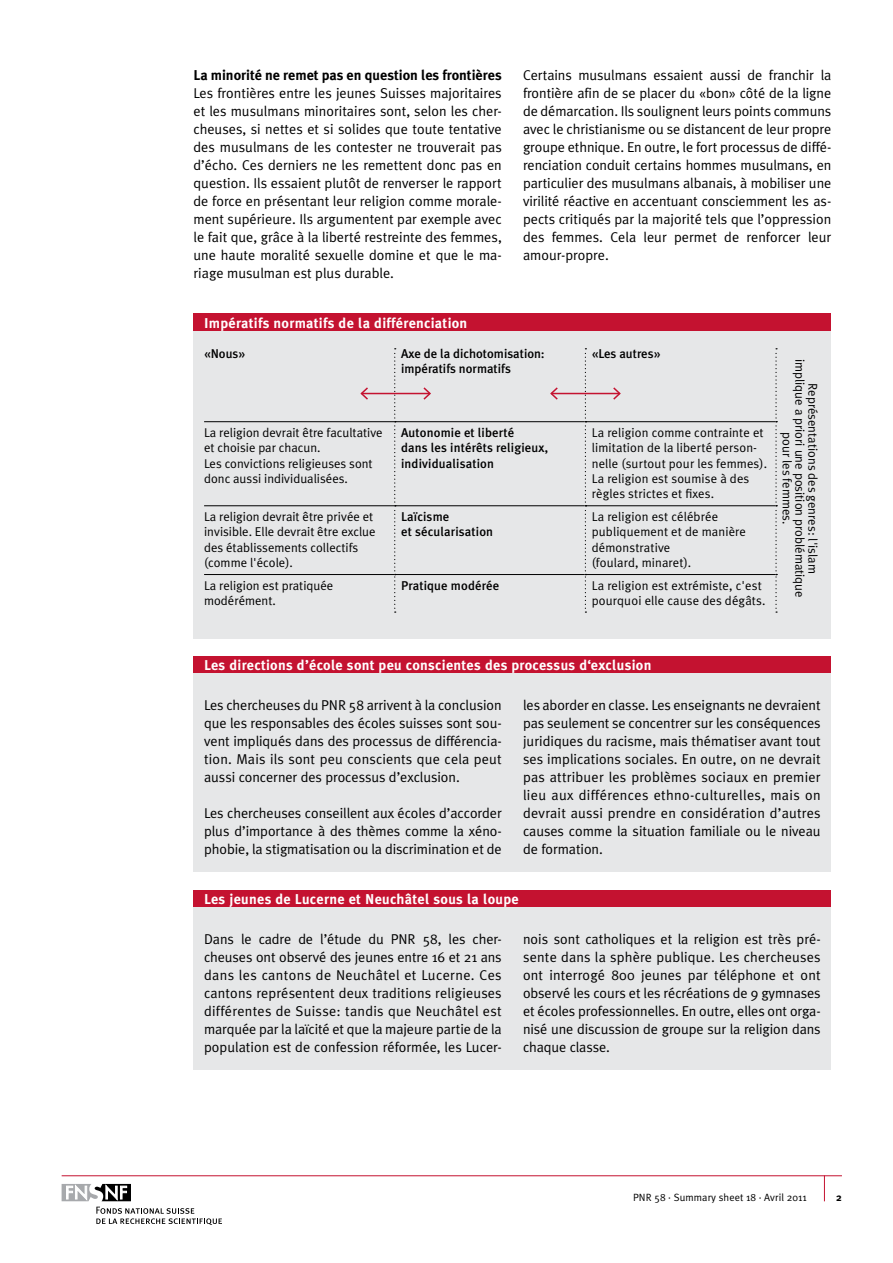
<style>
.page{position:relative;width:893px;height:1263px;background:#fff}
.page>*{position:absolute;margin:0;border:0;box-sizing:border-box;transform-origin:0 0}
.t1{font:14.25px/18px "Meta Plus Normal";letter-spacing:-.005em;color:#000;text-align:justify}
.t2{font:700 14.25px "Meta Plus";letter-spacing:.02em;color:#fff}
.t3{font:700 14.25px "Meta Plus";color:#000}
.t4{font:12.75px/15.3px "Meta Plus Normal";color:#000}
.t5{font:500 12.75px/15.3px "Meta Plus";letter-spacing:.01em;color:#000}
.t6{font:10.5px "Meta Plus Normal";letter-spacing:.01em;color:#000}
.t7{font:700 10.5px "Meta Plus";color:#000}
</style>
<div class="page">
<hr style="left:62px;top:1175px;width:780px;height:1px;background:#c41230">
<svg style="left:824px;top:1175px;width:1px;height:26px"></svg>
<svg style="left:96px;top:1207px;width:126px;height:18px"></svg>
<div style="left:60px;top:1183px;width:72px;height:19px;border:2px solid #fff"></div>
<svg style="left:62px;top:1184px;width:69px;height:17px"></svg>
<div style="left:193px;top:656px;width:638px;height:17px;background:#c41230"></div>
<div style="left:193px;top:673px;width:638px;height:199px;background:#e6e7e8"></div>
<div style="left:193px;top:314px;width:638px;height:18px;background:#c41230"></div>
<div style="left:193px;top:332px;width:638px;height:307px;background:#e6e7e8"></div>
<div style="left:193px;top:890px;width:638px;height:17px;background:#c41230"></div>
<div style="left:193px;top:907px;width:638px;height:163px;background:#e6e7e8"></div>
<hr style="left:204px;top:421px;width:190px;height:1px;background:#000">
<hr style="left:395px;top:421px;width:190px;height:1px;background:#000">
<hr style="left:586px;top:421px;width:189px;height:1px;background:#000">
<hr style="left:204px;top:505px;width:190px;height:1px;background:#000">
<hr style="left:395px;top:505px;width:190px;height:1px;background:#000">
<hr style="left:586px;top:505px;width:189px;height:1px;background:#000">
<hr style="left:204px;top:574px;width:190px;height:1px;background:#000">
<hr style="left:395px;top:574px;width:190px;height:1px;background:#000">
<hr style="left:586px;top:574px;width:189px;height:1px;background:#000">
<svg style="left:394px;top:348px;width:2px;height:265px"></svg>
<svg style="left:585px;top:348px;width:1px;height:265px"></svg>
<svg style="left:775px;top:348px;width:2px;height:265px"></svg>
<hr style="left:361px;top:393px;width:69px;height:1px;background:#c41230">
<svg style="left:360px;top:387px;width:10px;height:13px"></svg>
<svg style="left:422px;top:387px;width:9px;height:13px"></svg>
<hr style="left:551px;top:393px;width:69px;height:1px;background:#c41230">
<svg style="left:550px;top:387px;width:9px;height:13px"></svg>
<svg style="left:612px;top:387px;width:9px;height:13px"></svg>
<p class="t3" style="left:193px;top:66px;width:310px">La minorité ne remet pas en question les frontières</p>
<p class="t1" style="left:193px;top:84px;width:310px">Les frontières entre les jeunes Suisses majoritaires et les musulmans minoritaires sont, selon les cher&shy;cheuses, si nettes et si solides que toute tentative des musulmans de les contester ne trouverait pas d’écho. Ces derniers ne les remettent donc pas en question. Ils essaient plutôt de renverser le rapport de force en présentant leur religion comme morale&shy;ment supérieure. Ils argumentent par exemple avec le fait que, grâce à la liberté restreinte des femmes, une haute moralité sexuelle domine et que le ma&shy;riage musulman est plus durable.</p>
<p class="t2" style="left:204px;top:315px;width:265px">Impératifs normatifs de la différenciation</p>
<p class="t1" style="left:523px;top:66px;width:310px">Certains musulmans essaient aussi de franchir la frontière afin de se placer du «bon» côté de la ligne de démarcation. Ils soulignent leurs points communs avec le christianisme ou se distancent de leur propre groupe ethnique. En outre, le fort processus de diffé&shy;renciation conduit certains hommes musulmans, en particulier des musulmans albanais, à mobiliser une virilité réactive en accentuant consciemment les as&shy;pects critiqués par la majorité tels que l’oppression des femmes. Cela leur permet de renforcer leur amour-propre.</p>
<p class="t5" style="left:204px;top:346px;width:43px">«Nous»</p>
<p class="t5" style="left:401px;top:346px;width:145px">Axe de la dichotomisation: impératifs normatifs</p>
<p class="t5" style="left:592px;top:346px;width:70px">«Les autres»</p>
<p class="t4" style="left:204px;top:425px;width:180px">La religion devrait être facultative et choisie par chacun.<br>Les convictions religieuses sont donc aussi individualisées.</p>
<p class="t5" style="left:401px;top:425px;width:148px">Autonomie et liberté<br>dans les intérêts religieux, individualisation</p>
<p class="t4" style="left:592px;top:425px;width:177px">La religion comme contrainte et limitation de la liberté person&shy;nelle (surtout pour les femmes).<br>La religion est soumise à des règles strictes et fixes.</p>
<p class="t4" style="left:204px;top:509px;width:173px">La religion devrait être privée et invisible. Elle devrait être exclue des établissements collectifs (comme l'école).</p>
<p class="t5" style="left:401px;top:509px;width:93px">Laïcisme<br>et sécularisation</p>
<p class="t4" style="left:592px;top:509px;width:156px">La religion est célébrée publiquement et de manière démonstrative<br>(foulard, minaret).</p>
<p class="t4" style="left:204px;top:578px;width:131px">La religion est pratiquée modérément.</p>
<p class="t5" style="left:401px;top:578px;width:100px">Pratique modérée</p>
<p class="t4" style="left:592px;top:578px;width:175px">La religion est extrémiste, c'est pourquoi elle cause des dégâts.</p>
<p class="t4" style="left:819px;top:359px;width:240px;line-height:12.9px;text-align:center;rotate:90deg">Représentations des genres: l'islam implique a priori une position problématique pour les femmes.</p>
<p class="t2" style="left:204px;top:657px;width:449px">Les directions d’école sont peu conscientes des processus d‘exclusion</p>
<p class="t1" style="left:204px;top:696px;width:299px">Les chercheuses du PNR 58 arrivent à la conclusion que les responsables des écoles suisses sont sou&shy;vent impliqués dans des processus de différencia&shy;tion. Mais ils sont peu conscients que cela peut aussi concerner des processus d’exclusion.</p>
<p class="t1" style="left:204px;top:804px;width:299px">Les chercheuses conseillent aux écoles d’accorder plus d’importance à des thèmes comme la xéno&shy;phobie, la stigmatisation ou la discrimination et de</p>
<p class="t1" style="left:523px;top:696px;width:299px">les aborder en classe. Les enseignants ne devraient pas seulement se concentrer sur les conséquences juridiques du racisme, mais thématiser avant tout ses implications sociales. En outre, on ne devrait pas attribuer les problèmes sociaux en premier lieu aux différences ethno-culturelles, mais on devrait aussi prendre en considération d’autres causes comme la situation familiale ou le niveau de formation.</p>
<p class="t2" style="left:204px;top:891px;width:316px">Les jeunes de Lucerne et Neuchâtel sous la loupe</p>
<p class="t1" style="left:204px;top:930px;width:299px">Dans le cadre de l’étude du PNR 58, les cher&shy;cheuses ont observé des jeunes entre 16 et 21 ans dans les cantons de Neuchâtel et Lucerne. Ces cantons représentent deux traditions religieuses différentes de Suisse: tandis que Neuchâtel est marquée par la laïcité et que la majeure partie de la population est de confession réformée, les Lucer-</p>
<p class="t1" style="left:523px;top:930px;width:299px">nois sont catholiques et la religion est très pré&shy;sente dans la sphère publique. Les chercheuses ont interrogé 800 jeunes par téléphone et ont observé les cours et les récréations de 9 gymnases et écoles professionnelles. En outre, elles ont orga&shy;nisé une discussion de groupe sur la religion dans chaque classe.</p>
<p class="t6" style="left:633px;top:1191px;width:175px">PNR 58 · Summary sheet 18 · Avril 2011</p>
<p class="t7" style="left:836px;top:1191px;width:7px">2</p>
</div>
